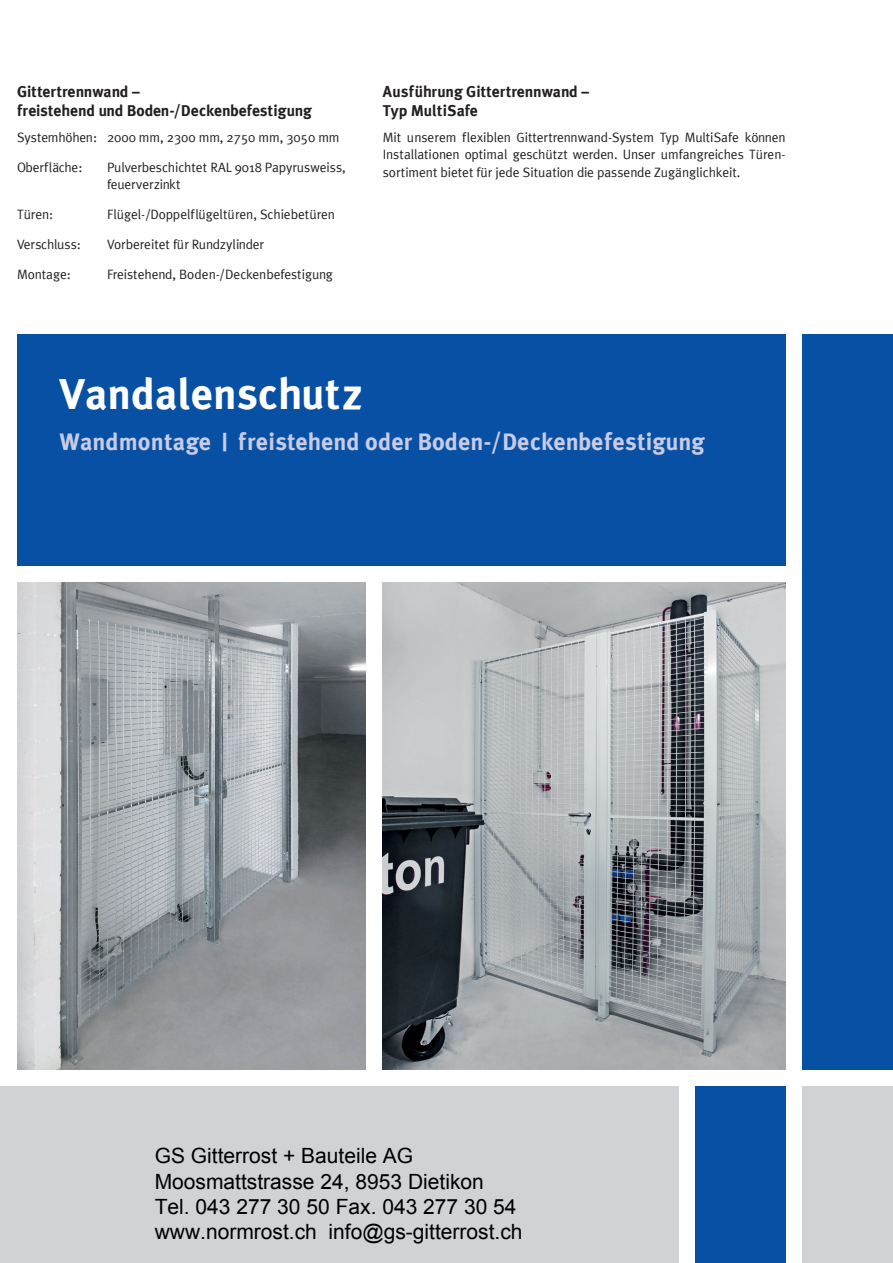
<style>
.page{position:relative;width:893px;height:1263px;background:#fff}
.page>*{position:absolute;margin:0;border:0;box-sizing:border-box;transform-origin:0 0}
.t1{font:700 43.5px "Meta Plus";color:#fff}
.t2{font:700 24px "Meta Plus";color:#c7cbe6}
.t3{font:21px/25.2px "Arial";color:#000}
.t4{font:700 15.75px/19.5px "Meta Plus";color:#231f20}
.t5{font:13.5px/17.2px "Meta Plus";color:#231f20}
.t6{font:13.5px "Meta Plus";letter-spacing:-.02em;color:#231f20}
</style>
<div class="page">
<div style="left:803px;top:1086px;width:90px;height:177px;background:#d1d2d4"></div>
<div style="left:0;top:1086px;width:678px;height:177px;background:#d1d2d4"></div>
<div style="left:803px;top:334px;width:90px;height:735px;background:#0850a3"></div>
<div style="left:695px;top:1086px;width:91px;height:177px;background:#0850a3"></div>
<div style="left:17px;top:334px;width:769px;height:232px;background:#0850a3"></div>
<img style="left:17px;top:583px;width:349px;height:486px">
<img style="left:383px;top:583px;width:403px;height:486px">
<p class="t4" style="left:17px;top:81px;width:296px">Gittertrennwand –<br>freistehend und Boden-/Deckenbefestigung</p>
<p class="t5" style="left:17px;top:129px;width:324px">Systemhöhen: 2000 mm, 2300 mm, 2750 mm, 3050 mm</p>
<p class="t6" style="left:17px;top:160px;width:67px">Oberfläche:</p>
<p class="t5" style="left:107px;top:159px;width:240px">Pulverbeschichtet RAL 9018 Papyrusweiss, feuerverzinkt</p>
<p class="t5" style="left:17px;top:206px;width:38px">Türen:</p>
<p class="t5" style="left:107px;top:206px;width:230px">Flügel-/Doppelflügeltüren, Schiebetüren</p>
<p class="t6" style="left:17px;top:237px;width:65px">Verschluss:</p>
<p class="t5" style="left:107px;top:236px;width:158px">Vorbereitet für Rundzylinder</p>
<p class="t5" style="left:17px;top:266px;width:56px">Montage:</p>
<p class="t5" style="left:107px;top:266px;width:227px">Freistehend, Boden-/Deckenbefestigung</p>
<p class="t4" style="left:383px;top:81px;width:208px">Ausführung Gittertrennwand –<br>Typ MultiSafe</p>
<p class="t5" style="left:383px;top:129px;width:404px;text-align:justify">Mit unserem flexiblen Gittertrennwand-System Typ MultiSafe können Installationen optimal geschützt werden. Unser umfangreiches Türen&shy;sortiment bietet für jede Situation die passende Zugänglichkeit.</p>
<h1 class="t1" style="left:60px;top:368px;width:304px">Vandalenschutz</h1>
<h2 class="t2" style="left:60px;top:428px;width:647px">Wandmontage | freistehend oder Boden-/Deckenbefestigung</h2>
<h3 class="t3" style="left:155px;top:1143px;width:369px">GS Gitterrost + Bauteile AG Moosmattstrasse 24, 8953 Dietikon Tel. 043 277 30 50 Fax. 043 277 30 54 www.normrost.ch info@gs-gitterrost.ch</h3>
</div>
